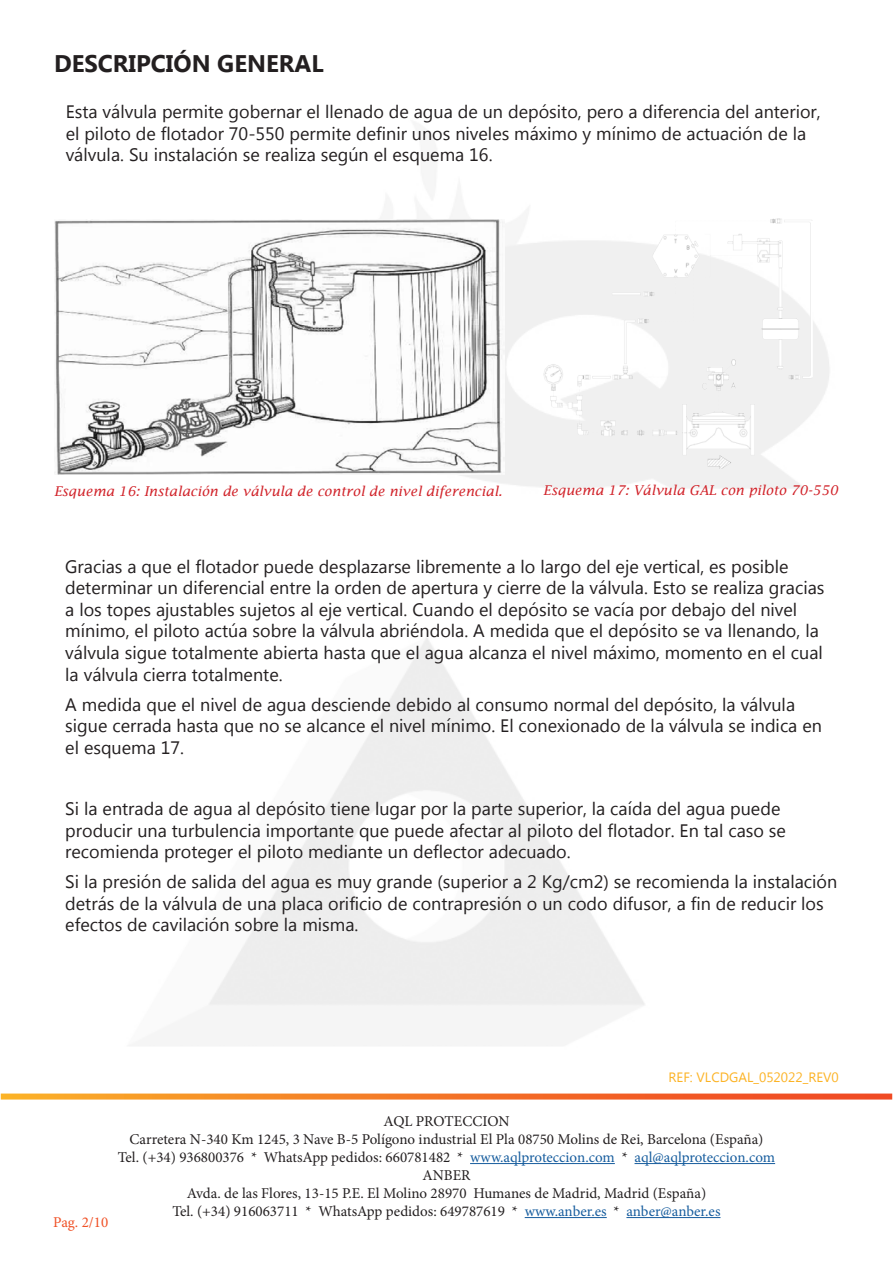
<style>
.page{position:relative;width:893px;height:1263px;background:#fff}
.page>*{position:absolute;margin:0;border:0;box-sizing:border-box;transform-origin:0 0}
.t1{font:700 24px "Microsoft New Tai Lue";color:#231f20}
.t2{font:18px/21.6px "Microsoft New Tai Lue";color:#231f20}
.t3{font:15px/18px "Minion Pro";color:#231f20;text-align:center}
.t4{font:15px "Minion Pro";color:#f05126}
.t5{font:italic 13.5px "Lucida Fax";color:#d1232a}
.t6{font:13.5px "Microsoft New Tai Lue";color:#fcb325}
.s1{color:#175d9e}
</style>
<div class="page">
<svg style="left:1px;top:1093px;width:891px;height:6px"></svg>
<hr style="left:470px;top:1163px;width:145px;height:1px;background:#175d9e">
<hr style="left:634px;top:1163px;width:141px;height:1px;background:#175d9e">
<hr style="left:525px;top:1217px;width:82px;height:1px;background:#175d9e">
<hr style="left:626px;top:1217px;width:94px;height:1px;background:#175d9e">
<img style="left:54px;top:219px;width:450px;height:256px">
<img style="left:543px;top:219px;width:269px;height:249px">
<h1 class="t1" style="left:54px;top:50px;width:271px">DESCRIPCIÓN GENERAL</h1>
<p class="t2" style="left:66px;top:102px;width:756px">Esta válvula permite gobernar el llenado de agua de un depósito, pero a diferencia del anterior, el piloto de flotador 70-550 permite definir unos niveles máximo y mínimo de actuación de la válvula. Su instalación se realiza según el esquema 16.</p>
<p class="t5" style="left:54px;top:483px;width:450px">Esquema 16: Instalación de válvula de control de nivel diferencial.</p>
<p class="t5" style="left:543px;top:483px;width:296px">Esquema 17: Válvula GAL con piloto 70-550</p>
<p class="t2" style="left:65px;top:557px;width:761px">Gracias a que el flotador puede desplazarse libremente a lo largo del eje vertical, es posible determinar un diferencial entre la orden de apertura y cierre de la válvula. Esto se realiza gracias a los topes ajustables sujetos al eje vertical. Cuando el depósito se vacía por debajo del nivel mínimo, el piloto actúa sobre la válvula abriéndola. A medida que el depósito se va llenando, la válvula sigue totalmente abierta hasta que el agua alcanza el nivel máximo, momento en el cual la válvula cierra totalmente.</p>
<p class="t2" style="left:65px;top:695px;width:758px">A medida que el nivel de agua desciende debido al consumo normal del depósito, la válvula sigue cerrada hasta que no se alcance el nivel mínimo. El conexionado de la válvula se indica en el esquema 17.</p>
<p class="t2" style="left:65px;top:799px;width:722px">Si la entrada de agua al depósito tiene lugar por la parte superior, la caída del agua puede producir una turbulencia importante que puede afectar al piloto del flotador. En tal caso se recomienda proteger el piloto mediante un deflector adecuado.</p>
<p class="t2" style="left:65px;top:872px;width:773px">Si la presión de salida del agua es muy grande (superior a 2 Kg/cm2) se recomienda la instalación detrás de la válvula de una placa orificio de contrapresión o un codo difusor, a fin de reducir los efectos de cavilación sobre la misma.</p>
<p class="t4" style="left:53px;top:1212px;width:57px">Pag. 2/10</p>
<p class="t6" style="left:668px;top:1069px;width:172px">REF: VLCDGAL_052022_REV0</p>
<p class="t3" style="left:118px;top:1112px;width:659px">AQL PROTECCION<br>Carretera N-340 Km 1245, 3 Nave B-5 Polígono industrial El Pla 08750 Molins de Rei, Barcelona (España)<br>Tel. (+34) 936800376 * WhatsApp pedidos: 660781482 * <span class="s1">www.aqlproteccion.com</span> * <span class="s1">aql@aqlproteccion.com </span>ANBER<br>Avda. de las Flores, 13-15 P.E. El Molino 28970 Humanes de Madrid, Madrid (España)<br>Tel. (+34) 916063711 * WhatsApp pedidos: 649787619 * <span class="s1">www.anber.es</span> * <span class="s1">anber@anber.es</span></p>
</div>
